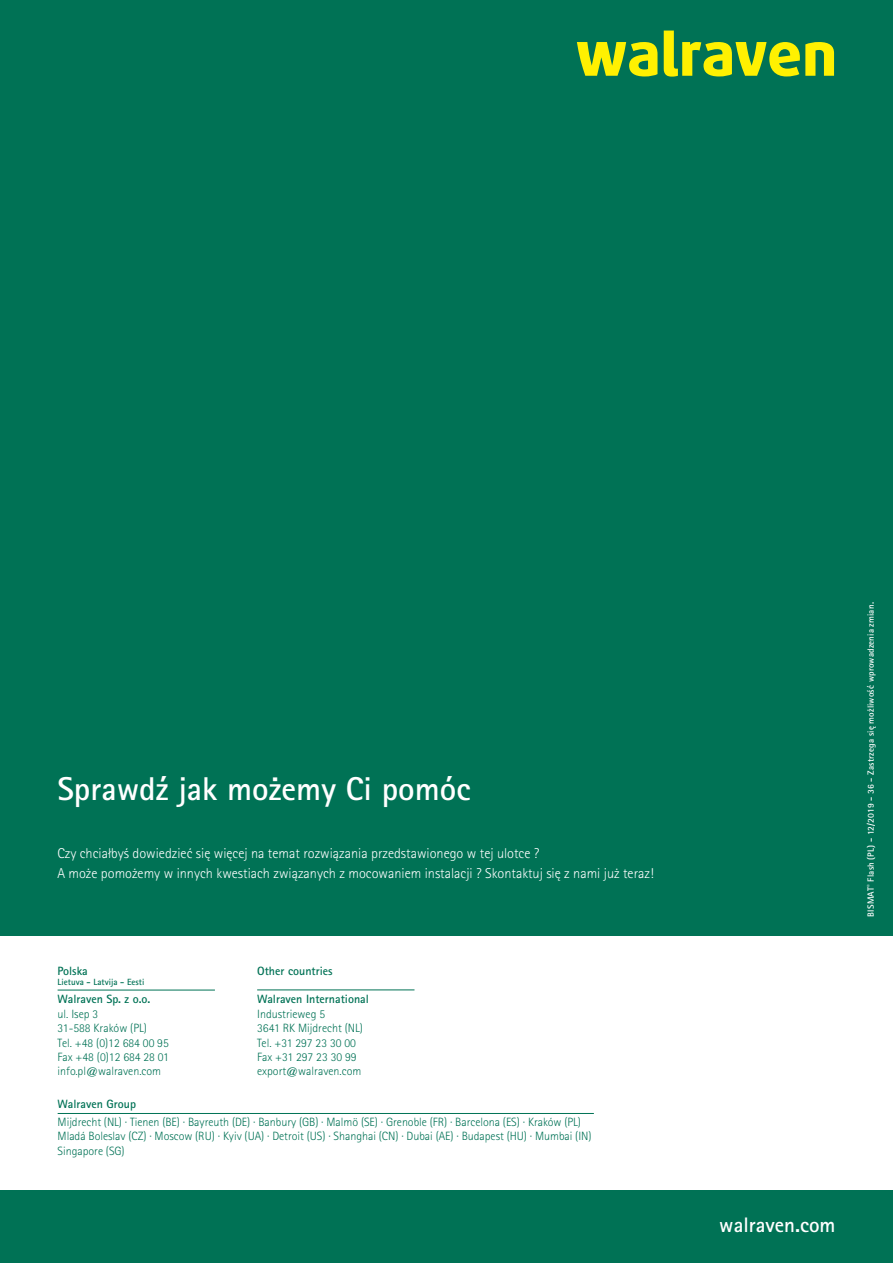
<style>
.page{position:relative;width:893px;height:1263px;background:#007255}
.page>*{position:absolute;margin:0;border:0;box-sizing:border-box;transform-origin:0 0}
.t1{font:700 33px "Rotis Sans Serif Std";color:#fff}
.t2{font:700 21px "Rotis Sans Serif Pro Cyr";color:#fff}
.t3{font:300 14.25px/19.5px "Rotis Sans Serif Std";color:#fff}
.t4{font:300 12px/14.4px "Rotis Sans Serif Std";letter-spacing:-.005em;color:#007255}
.t5{font:700 12px "Rotis Sans Serif Std";color:#007255}
.t6{font:700 9px "Rotis Sans Serif Std";letter-spacing:.02em;color:#fff}
.t7{font:700 9px "Rotis Sans Serif Std";color:#007255}
</style>
<div class="page">
<div style="left:0;top:936px;width:893px;height:254px;background:#fff"></div>
<svg style="left:664px;top:31px;width:170px;height:46px"></svg>
<svg style="left:577px;top:42px;width:80px;height:34px"></svg>
<hr style="left:58px;top:1113px;width:535px;height:1px;background:#007255">
<hr style="left:257px;top:989px;width:157px;height:1px;background:#007255">
<hr style="left:58px;top:990px;width:157px;height:1px;background:#007255">
<h1 class="t1" style="left:57px;top:776px;width:414px">Sprawdź jak możemy Ci pomóc</h1>
<p class="t3" style="left:57px;top:845px;width:598px">Czy chciałbyś dowiedzieć się więcej na temat rozwiązania przedstawionego w tej ulotce ?<br>A może pomożemy w innych kwestiach związanych z mocowaniem instalacji ? Skontaktuj się z nami już teraz!</p>
<p class="t5" style="left:58px;top:966px;width:32px">Polska</p>
<p class="t7" style="left:58px;top:979px;width:88px">Lietuva - Latvija - Eesti</p>
<p class="t5" style="left:58px;top:995px;width:94px">Walraven Sp. z o.o.</p>
<p class="t4" style="left:58px;top:1008px;width:113px">ul. Isep 3<br>31-588 Kraków (PL)<br>Tel. +48 (0)12 684 00 95<br>Fax +48 (0)12 684 28 01 info.pl@walraven.com</p>
<p class="t5" style="left:257px;top:966px;width:77px">Other countries</p>
<p class="t5" style="left:257px;top:995px;width:113px">Walraven International</p>
<p class="t4" style="left:257px;top:1008px;width:107px">Industrieweg 5<br>3641 RK Mijdrecht (NL)<br>Tel. +31 297 23 30 00<br>Fax +31 297 23 30 99 export@walraven.com</p>
<p class="t5" style="left:58px;top:1099px;width:80px">Walraven Group</p>
<p class="t4" style="left:58px;top:1116px;width:535px">Mijdrecht (NL) · Tienen (BE) · Bayreuth (DE) · Banbury (GB) · Malmö (SE) · Grenoble (FR) · Barcelona (ES) · Kraków (PL)<br>Mladá Boleslav (CZ) · Moscow (RU) · Kyiv (UA) · Detroit (US) · Shanghai (CN) · Dubai (AE) · Budapest (HU) · Mumbai (IN)<br>Singapore (SG)</p>
<p class="t6" style="left:867px;top:917px;width:316px;rotate:-90deg">BISMAT<sup>®</sup> Flash (PL) - 12/2019 - 36 - Zastrzega się możliwość wprowadzenia zmian.</p>
<h2 class="t2" style="left:719px;top:1218px;width:118px">walraven.com</h2>
</div>
